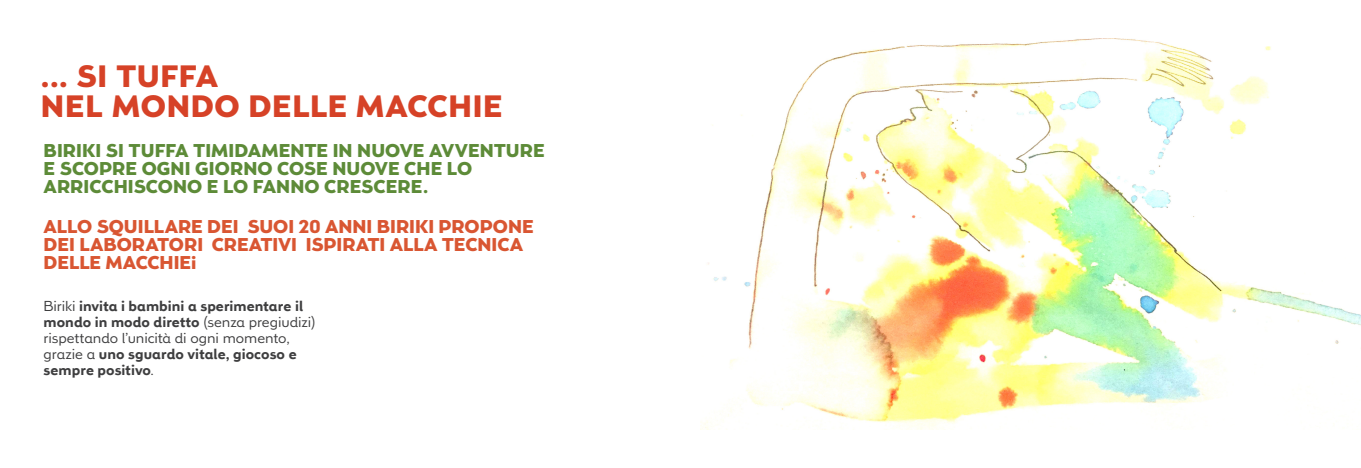
<style>
.page{position:relative;width:1361px;height:468px;background:#fff}
.page>*{position:absolute;margin:0;border:0;box-sizing:border-box;transform-origin:0 0}
.t1{font:800 30px "Remo Pro";letter-spacing:.02em;color:#d64227}
.t2{font:800 18px/18px "Remo Pro";letter-spacing:.005em;color:#5d8b38}
.t3{font:800 18px/18px "Remo Pro";color:#d95632}
.t4{font:700 14px/16px "Remo Pro";letter-spacing:.005em;color:#3e3e3f}
.s1{font-weight:400}
</style>
<div class="page">
<img style="left:701px;top:38px;width:660px;height:391px">
<p class="t1" style="left:41px;top:55px;width:179px">... SI TUFFA</p>
<p class="t1" style="left:41px;top:85px;width:463px">NEL MONDO DELLE MACCHIE</p>
<p class="t2" style="left:44px;top:142px;width:503px">BIRIKI SI TUFFA TIMIDAMENTE IN NUOVE AVVENTURE<br>E SCOPRE OGNI GIORNO COSE NUOVE CHE LO<br>ARRICCHISCONO E LO FANNO CRESCERE.</p>
<p class="t3" style="left:44px;top:217px;width:492px">ALLO SQUILLARE DEI SUOI 20 ANNI BIRIKI PROPONE<br>DEI LABORATORI CREATIVI ISPIRATI ALLA TECNICA<br>DELLE MACCHIEi</p>
<p class="t4" style="left:44px;top:298px;width:274px"><span class="s1">Biriki</span> invita i bambini a sperimentare il mondo in modo diretto <span class="s1">(senza pregiudizi) rispettando l’unicità di ogni momento, grazie a</span> uno sguardo vitale, giocoso e sempre positivo<span class="s1">.</span></p>
</div>
